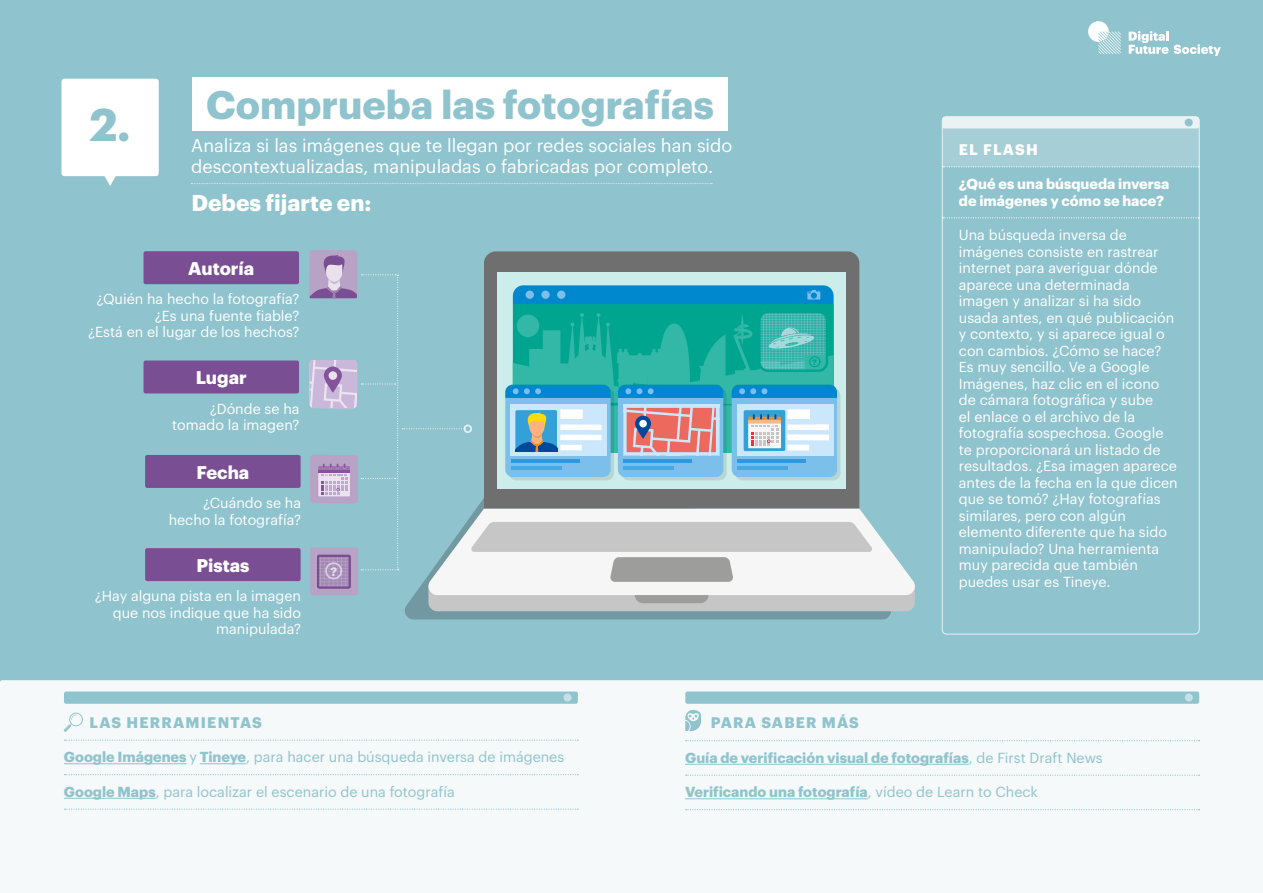
<style>
.page{position:relative;width:1263px;height:893px;background:#fff}
.page>*{position:absolute;margin:0;border:0;box-sizing:border-box;transform-origin:0 0}
.t1{font:700 45px "Graphik";color:#8fc3cd}
.t2{font:700 39px "Graphik";color:#8fc3cd}
.t3{font:700 22.5px "Graphik";color:#fff}
.t4{font:18px/21px "Graphik";color:#fff}
.t5{font:700 18px "Graphik";color:#fff}
.t6{font:700 15px "Graphik";letter-spacing:.08em;color:#8fc3cd}
.t7{font:700 15px "Graphik";letter-spacing:.08em;color:#fff}
.t8{font:14.25px/16.5px "Graphik";color:#fff;text-align:right}
.t9{font:14.25px "Graphik";color:#8fc3cd}
.t10{font:700 14.25px "Graphik";color:#8fc3cd}
.t11{font:700 14.25px/16.5px "Graphik";color:#fff}
.t12{font:700 12px "Graphik";color:#e9e1ec}
.t13{font:700 7.95px "Graphik";color:#00a590}
.s1{font-weight:700}
.s2{font-weight:400}
</style>
<div class="page">
<div style="left:0;top:0;width:1263px;height:889px;background:#8fc3cd"></div>
<svg style="left:405px;top:611px;width:486px;height:8px;background:#759aa2"></svg>
<div style="left:0;top:680px;width:1263px;height:209px;background:#f5f9f9"></div>
<div style="left:64px;top:691px;width:514px;height:13px;background:#8fc3cd;border-radius:2px"></div>
<div style="left:563px;top:693px;width:8px;height:9px;background:#c8e0e5;border-radius:50%"></div>
<div style="left:685px;top:691px;width:514px;height:13px;background:#8fc3cd;border-radius:2px"></div>
<div style="left:1185px;top:693px;width:8px;height:9px;background:#c8e0e5;border-radius:50%"></div>
<svg style="left:65px;top:740px;width:513px;height:1px"></svg>
<hr style="left:64px;top:763px;width:123px;height:1px;background:#8fc3cd">
<hr style="left:200px;top:763px;width:46px;height:1px;background:#8fc3cd">
<svg style="left:65px;top:774px;width:513px;height:1px"></svg>
<hr style="left:64px;top:798px;width:92px;height:1px;background:#8fc3cd">
<svg style="left:65px;top:809px;width:513px;height:1px"></svg>
<svg style="left:686px;top:740px;width:513px;height:1px"></svg>
<hr style="left:685px;top:764px;width:284px;height:1px;background:#8fc3cd">
<svg style="left:686px;top:775px;width:513px;height:1px"></svg>
<hr style="left:685px;top:798px;width:183px;height:1px;background:#8fc3cd">
<svg style="left:686px;top:809px;width:513px;height:1px"></svg>
<svg style="left:64px;top:713px;width:19px;height:19px"></svg>
<svg style="left:685px;top:710px;width:16px;height:21px"></svg>
<svg style="left:1129px;top:31px;width:92px;height:25px"></svg>
<svg style="left:1088px;top:21px;width:33px;height:33px"></svg>
<div style="left:192px;top:77px;width:536px;height:54px;background:#fff"></div>
<div style="left:61px;top:79px;width:98px;height:97px;background:#fff;border-radius:3px"></div>
<svg style="left:101px;top:176px;width:19px;height:10px"></svg>
<div style="left:144px;top:251px;width:155px;height:33px;background:#794e93;border-radius:2px"></div>
<div style="left:144px;top:360px;width:155px;height:33px;background:#794e93;border-radius:2px"></div>
<div style="left:145px;top:455px;width:156px;height:33px;background:#794e93;border-radius:2px"></div>
<svg style="left:191px;top:183px;width:521px;height:1px"></svg>
<div style="left:145px;top:548px;width:156px;height:33px;background:#794e93;border-radius:2px"></div>
<div style="left:942px;top:119px;width:257px;height:47px;background:#a6ced6"></div>
<div style="left:942px;top:116px;width:257px;height:518px;border:1px solid #eaf2f4;border-radius:4px"></div>
<div style="left:942px;top:117px;width:257px;height:11px;background:#eaf2f4;border-radius:2px"></div>
<div style="left:1185px;top:119px;width:8px;height:7px;background:#8fc3cd;border-radius:50%"></div>
<svg style="left:942px;top:166px;width:257px;height:1px"></svg>
<svg style="left:942px;top:217px;width:257px;height:1px"></svg>
<div style="left:309px;top:250px;width:48px;height:49px;background:#b8a2c6;border-radius:4px"></div>
<svg style="left:309px;top:255px;width:606px;height:356px"></svg>
<hr style="left:318px;top:470px;width:32px;height:2px;background:#85529c">
<h1 class="t1" style="left:90px;top:90px;width:42px">2.</h1>
<h2 class="t2" style="left:206px;top:75px;width:509px">Comprueba las fotografías</h2>
<p class="t4" style="left:191px;top:134px;width:543px">Analiza si las imágenes que te llegan por redes sociales han sido descontextualizadas, manipuladas o fabricadas por completo.</p>
<h3 class="t3" style="left:191px;top:185px;width:181px">Debes fijarte en:</h3>
<p class="t5" style="left:188px;top:254px;width:68px">Autoría</p>
<p class="t8" style="left:88px;top:290px;width:213px">¿Quién ha hecho la fotografía? ¿Es una fuente fiable?<br>¿Está en el lugar de los hechos?</p>
<p class="t5" style="left:196px;top:364px;width:53px">Lugar</p>
<p class="t8" style="left:172px;top:399px;width:129px">¿Dónde se ha tomado la imagen?</p>
<p class="t5" style="left:196px;top:458px;width:54px">Fecha</p>
<p class="t8" style="left:169px;top:493px;width:134px">¿Cuándo se ha hecho la fotografía?</p>
<p class="t5" style="left:196px;top:551px;width:54px">Pistas</p>
<p class="t8" style="left:95px;top:587px;width:208px">¿Hay alguna pista en la imagen que nos indique que ha sido manipulada?</p>
<p class="t12" style="left:330px;top:562px;width:8px">?</p>
<p class="t13" style="left:813px;top:356px;width:6px">?</p>
<p class="t7" style="left:959px;top:137px;width:80px">EL FLASH</p>
<p class="t11" style="left:959px;top:174px;width:212px">¿Qué es una búsqueda inversa de imágenes y cómo se hace?</p>
<p class="t8" style="left:959px;top:225px;width:220px;text-align:left">Una búsqueda inversa de imágenes consiste en rastrear internet para averiguar dónde aparece una determinada imagen y analizar si ha sido usada antes, en qué publicación y contexto, y si aparece igual o con cambios. ¿Cómo se hace?<br>Es muy sencillo. Ve a Google<br>Imágenes, haz clic en el icono de cámara fotográfica y sube<br>el enlace o el archivo de la fotografía sospechosa. Google te proporcionará un listado de resultados. ¿Esa imagen aparece antes de la fecha en la que dicen que se tomó? ¿Hay fotografías similares, pero con algún elemento diferente que ha sido manipulado? Una herramienta muy parecida que también puedes usar es Tineye.</p>
<p class="t6" style="left:90px;top:711px;width:174px">LAS HERRAMIENTAS</p>
<p class="t9" style="left:64px;top:746px;width:502px"><span class="s1">Google Imágenes</span> y <span class="s1">Tineye</span>, para hacer una búsqueda inversa de imágenes</p>
<p class="t9" style="left:64px;top:781px;width:392px"><span class="s1">Google Maps</span>, para localizar el escenario de una fotografía</p>
<p class="t6" style="left:711px;top:711px;width:150px">PARA SABER MÁS</p>
<p class="t10" style="left:685px;top:747px;width:419px">Guía de verificación visual de fotografías<span class="s2">, de First Draft News</span></p>
<p class="t10" style="left:685px;top:781px;width:354px">Verificando una fotografía<span class="s2">, vídeo de Learn to Check</span></p>
</div>
